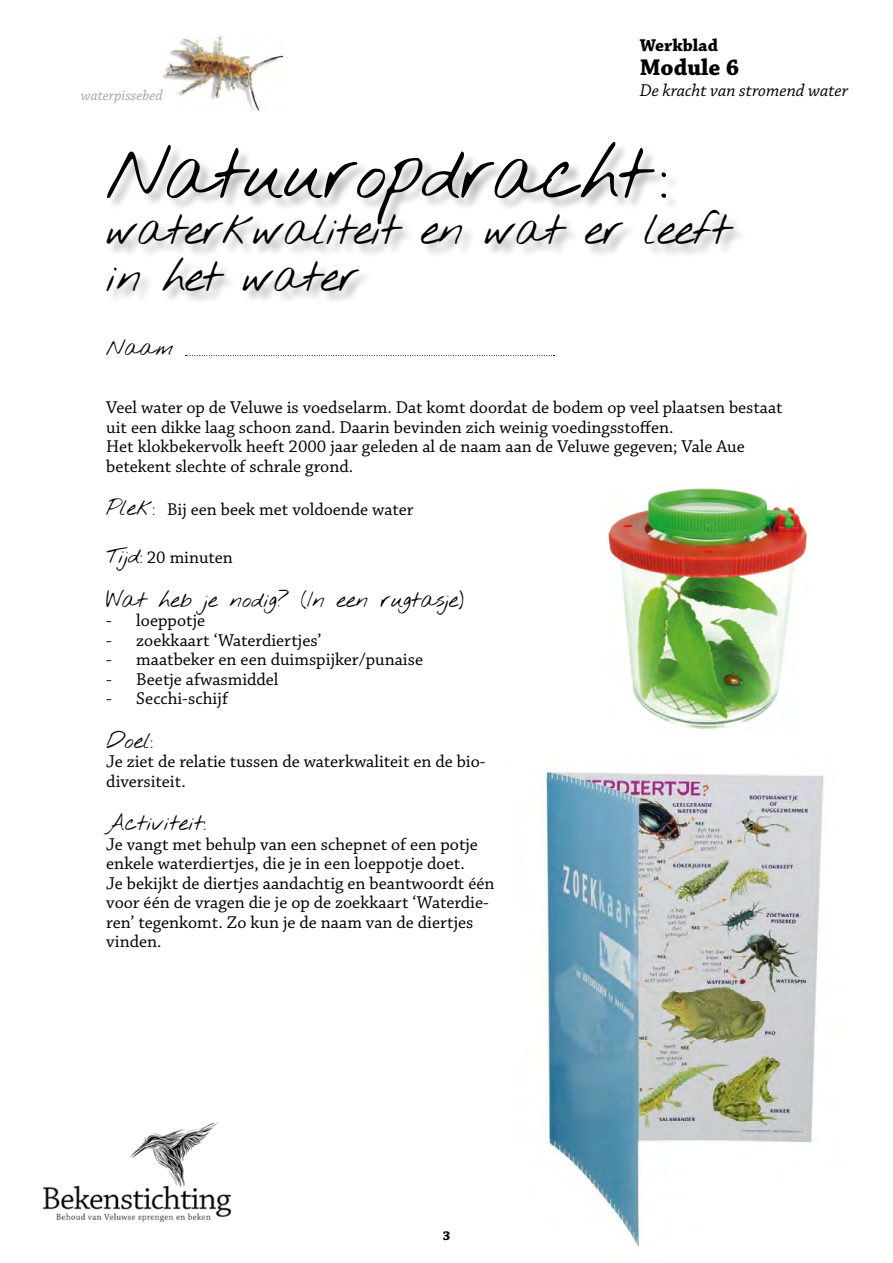
<style>
.page{position:relative;width:893px;height:1263px;background:#fff}
.page>*{position:absolute;margin:0;border:0;box-sizing:border-box;transform-origin:0 0}
.t1{font:60px "Nothing You Could Do";letter-spacing:-.04em;color:#000}
.t2{font:36px/46.5px "Nothing You Could Do";letter-spacing:-.04em;color:#000}
.t3{font:700 24px "Chaparral Pro";color:#000}
.t4{font:18px/19.5px "Chaparral Pro";color:#000}
.t5{font:18px "Nothing You Could Do";color:#000}
.t6{font:italic 18px "Chaparral Pro";color:#000}
.t7{font:700 18px "Chaparral Pro";color:#000}
.t8{font:italic 15px "Chaparral Pro";color:#a8a59a}
.t9{font:700 13.5px "Chaparral Pro";color:#000}
.s1{font-family:"Nothing You Could Do"}
</style>
<div class="page">
<div style="left:108px;top:143px;width:640px;height:162px;background:#000;opacity:.3"></div>
<svg style="left:185px;top:355px;width:369px;height:1px"></svg>
<img style="left:164px;top:36px;width:119px;height:75px">
<img style="left:608px;top:488px;width:201px;height:241px">
<img style="left:545px;top:770px;width:279px;height:477px">
<img style="left:42px;top:1122px;width:189px;height:101px">
<p class="t7" style="left:640px;top:35px;width:80px">Werkblad</p>
<h3 class="t3" style="left:640px;top:54px;width:101px">Module 6</h3>
<p class="t8" style="left:81px;top:87px;width:84px">waterpissebed</p>
<p class="t6" style="left:640px;top:81px;width:210px">De kracht van stromend water</p>
<h1 class="t1" style="left:106px;top:127px;width:564px">Natuuropdracht :</h1>
<h2 class="t2" style="left:106px;top:209px;width:626px">waterkwaliteit en wat er leeft in het water</h2>
<p class="t5" style="left:106px;top:334px;width:69px">Naam</p>
<p class="t4" style="left:106px;top:399px;width:678px">Veel water op de Veluwe is voedselarm. Dat komt doordat de bodem op veel plaatsen bestaat uit een dikke laag schoon zand. Daarin bevinden zich weinig voedingsstoffen.<br>Het klokbekervolk heeft 2000 jaar geleden al de naam aan de Veluwe gegeven; Vale Aue betekent slechte of schrale grond.</p>
<p class="t4" style="left:106px;top:501px;width:309px"><span class="s1">Plek:</span> Bij een beek met voldoende water</p>
<p class="t4" style="left:106px;top:549px;width:128px"><span class="s1">Tijd:</span> 20 minuten</p>
<p class="t5" style="left:106px;top:586px;width:359px">Wat heb je nodig? (In een rugtasje)</p>
<p class="t4" style="left:106px;top:612px;width:100px">- loeppotje</p>
<p class="t4" style="left:106px;top:631px;width:217px">- zoekkaart ‘Waterdiertjes’</p>
<p class="t4" style="left:106px;top:651px;width:318px">- maatbeker en een duimspijker/punaise</p>
<p class="t4" style="left:106px;top:670px;width:174px">- Beetje afwasmiddel</p>
<p class="t4" style="left:106px;top:690px;width:123px">- Secchi-schijf</p>
<p class="t5" style="left:106px;top:727px;width:49px">Doel:</p>
<p class="t4" style="left:106px;top:753px;width:381px">Je ziet de relatie tussen de waterkwaliteit en de bio&shy;diversiteit.</p>
<p class="t5" style="left:106px;top:809px;width:101px">Activiteit:</p>
<p class="t4" style="left:106px;top:835px;width:390px">Je vangt met behulp van een schepnet of een potje enkele waterdiertjes, die je in een loeppotje doet.<br>Je bekijkt de diertjes aandachtig en beantwoordt één voor één de vragen die je op de zoekkaart ‘Waterdie&shy;ren’ tegenkomt. Zo kun je de naam van de diertjes vinden.</p>
<p class="t9" style="left:443px;top:1228px;width:9px">3</p>
</div>
